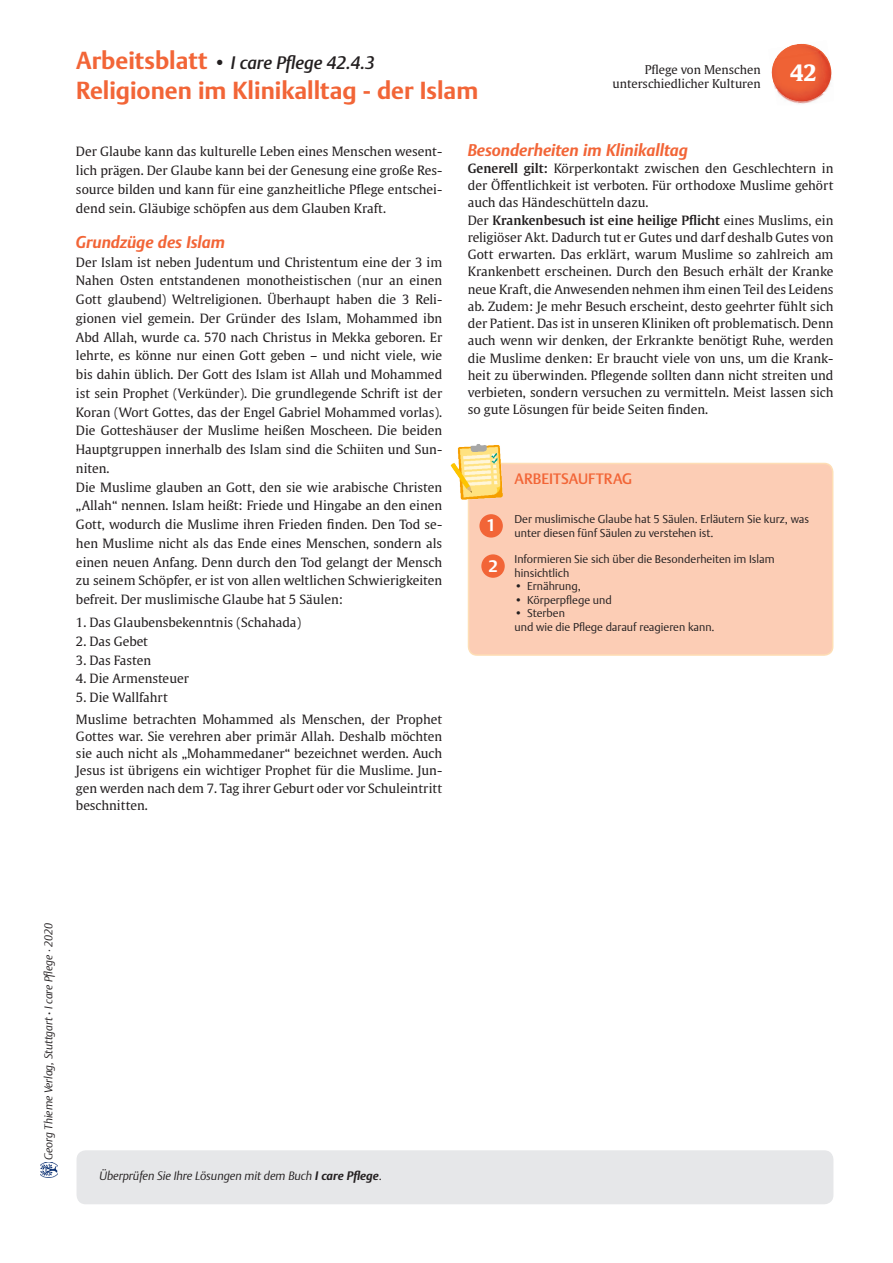
<style>
.page{position:relative;width:893px;height:1263px;background:#fff}
.page>*{position:absolute;margin:0;border:0;box-sizing:border-box;transform-origin:0 0}
.Ü1{font:700 24px "Thieme Argo 2011";color:#f26537}
.t1{font:700 22.5px "Thieme Gulliver 2011";color:#fff}
.Ü1-2{font:italic 500 18px "Thieme Argo 2011";color:#231f20}
.Ü2{font:italic 700 16.5px "Thieme Argo 2011";color:#f26537}
.t2{font:700 16.5px "Thieme Argo 2008";color:#fff}
.ÜberschriftKästen{font:500 15px "Thieme Argo 2011";color:#f26537}
.Grundtext{font:12.75px/18.8px "Thieme Gulliver 2011";color:#231f20;text-align:justify}
.Fließtext{font:12.75px/17.2px "Thieme Gulliver 2011";color:#231f20;text-align:justify}
.Copyright{font:italic 300 12px "Thieme Argo 2011";color:#231f20}
.Kapitel{font:12px "Thieme Gulliver 2011";color:#231f20}
.ÜberschriftKästen-2{font:300 11.25px/13.5px "Thieme Argo 2008";color:#231f20}
.Copyright-2{font:italic 300 11.25px "Thieme Argo 2011";color:#231f20}
.s1{font-weight:700;font-style:normal;font-size:24px;color:#f26537}
.s2{font-weight:600}
.s3{font-weight:500;font-style:normal}
.s4{font-weight:700}
.s5{font-style:normal;font-size:11.25px}
</style>
<div class="page">
<img style="left:789px;top:101px;width:8px;height:3px">
<img style="left:797px;top:101px;width:16px;height:3px">
<img style="left:772px;top:58px;width:54px;height:43px">
<img style="left:776px;top:44px;width:45px;height:14px">
<img style="left:820px;top:51px;width:11px;height:38px">
<img style="left:40px;top:1163px;width:17px;height:15px">
<div style="left:77px;top:1151px;width:756px;height:52px;background:#e6e7e9;border-radius:9px"></div>
<div style="left:77px;top:1150px;width:756px;height:54px;border:2px solid #e6e7e9;border-radius:9px"></div>
<div style="left:468px;top:463px;width:365px;height:192px;background:#fccdb5;border-radius:9px"></div>
<div style="left:468px;top:463px;width:365px;height:193px;border:2px solid #fedeb5;border-radius:9px"></div>
<img style="left:450px;top:444px;width:62px;height:66px">
<div style="left:480px;top:515px;width:22px;height:22px;background:#f26537;border-radius:50%"></div>
<div style="left:479px;top:514px;width:24px;height:24px;border:2px solid #f26537;border-radius:50%"></div>
<div style="left:483px;top:518px;width:16px;height:15px;background:#f26537"></div>
<div style="left:482px;top:555px;width:22px;height:22px;background:#f26537;border-radius:50%"></div>
<div style="left:481px;top:554px;width:24px;height:24px;border:2px solid #f26537;border-radius:50%"></div>
<div style="left:485px;top:559px;width:16px;height:14px;background:#f26537"></div>
<p class="Ü1-2" style="left:76px;top:51px;width:300px"><span class="s1">Arbeitsblatt</span> • I care Pflege 42.4.3</p>
<p class="Ü1" style="left:76px;top:74px;width:404px">Religionen im Klinikalltag - der Islam</p>
<p class="Kapitel" style="left:645px;top:60px;width:117px">Pflege von Menschen</p>
<p class="Kapitel" style="left:613px;top:75px;width:149px">unterschiedlicher Kulturen</p>
<p class="t1" style="left:790px;top:54px;width:28px">42</p>
<p class="Grundtext" style="left:76px;top:142px;width:368px">Der Glaube kann das kulturelle Leben eines Menschen wesent&shy;lich prägen. Der Glaube kann bei der Genesung eine große Res&shy;source bilden und kann für eine ganzheitliche Pflege entschei&shy;dend sein. Gläubige schöpfen aus dem Glauben Kraft.</p>
<p class="Ü2" style="left:76px;top:231px;width:151px">Grundzüge des Islam</p>
<p class="Grundtext" style="left:76px;top:252px;width:368px">Der Islam ist neben Judentum und Christentum eine der 3 im Nahen Osten entstandenen monotheistischen (nur an einen Gott glaubend) Weltreligionen. Überhaupt haben die 3 Reli&shy;gionen viel gemein. Der Gründer des Islam, Mohammed ibn Abd Allah, wurde ca. 570 nach Christus in Mekka geboren. Er lehrte, es könne nur einen Gott geben – und nicht viele, wie bis dahin üblich. Der Gott des Islam ist Allah und Mohammed ist sein Prophet (Verkünder). Die grundlegende Schrift ist der Koran (Wort Gottes, das der Engel Gabriel Mohammed vorlas).<br>Die Gotteshäuser der Muslime heißen Moscheen. Die beiden Hauptgruppen innerhalb des Islam sind die Schiiten und Sun&shy;niten.</p>
<p class="Grundtext" style="left:76px;top:477px;width:368px">Die Muslime glauben an Gott, den sie wie arabische Christen „Allah“ nennen. Islam heißt: Friede und Hingabe an den einen Gott, wodurch die Muslime ihren Frieden finden. Den Tod se&shy;hen Muslime nicht als das Ende eines Menschen, sondern als einen neuen Anfang. Denn durch den Tod gelangt der Mensch zu seinem Schöpfer, er ist von allen weltlichen Schwierigkeiten befreit. Der muslimische Glaube hat 5 Säulen:</p>
<p class="Grundtext" style="left:76px;top:612px;width:227px">1. Das Glaubensbekenntnis (Schahada)</p>
<p class="Grundtext" style="left:76px;top:631px;width:74px">2. Das Gebet</p>
<p class="Grundtext" style="left:76px;top:650px;width:77px">3. Das Fasten</p>
<p class="Grundtext" style="left:76px;top:669px;width:114px">4. Die Armensteuer</p>
<p class="Grundtext" style="left:76px;top:687px;width:93px">5. Die Wallfahrt</p>
<p class="Fließtext" style="left:76px;top:710px;width:368px">Muslime betrachten Mohammed als Menschen, der Prophet Gottes war. Sie verehren aber primär Allah. Deshalb möchten sie auch nicht als „Mohammedaner“ bezeichnet werden. Auch Jesus ist übrigens ein wichtiger Prophet für die Muslime. Jun&shy;gen werden nach dem 7. Tag ihrer Geburt oder vor Schuleintritt beschnitten.</p>
<p class="Ü2" style="left:468px;top:139px;width:222px">Besonderheiten im Klinikalltag</p>
<p class="Fließtext" style="left:468px;top:159px;width:367px"><span class="s2">Generell gilt:</span> Körperkontakt zwischen den Geschlechtern in der Öffentlichkeit ist verboten. Für orthodoxe Muslime gehört auch das Händeschütteln dazu.</p>
<p class="Fließtext" style="left:468px;top:211px;width:367px">Der <span class="s2">Krankenbesuch ist eine heilige Pflicht</span> eines Muslims, ein religiöser Akt. Dadurch tut er Gutes und darf deshalb Gutes von Gott erwarten. Das erklärt, warum Muslime so zahlreich am Krankenbett erscheinen. Durch den Besuch erhält der Kranke neue Kraft, die Anwesenden nehmen ihm einen Teil des Leidens ab. Zudem: Je mehr Besuch erscheint, desto geehrter fühlt sich der Patient. Das ist in unseren Kliniken oft problematisch. Denn auch wenn wir denken, der Erkrankte benötigt Ruhe, werden die Muslime denken: Er braucht viele von uns, um die Krank&shy;heit zu überwinden. Pflegende sollten dann nicht streiten und verbieten, sondern versuchen zu vermitteln. Meist lassen sich so gute Lösungen für beide Seiten finden.</p>
<p class="t2" style="left:487px;top:514px;width:11px">1</p>
<p class="t2" style="left:488px;top:555px;width:11px">2</p>
<p class="ÜberschriftKästen" style="left:514px;top:469px;width:119px">ARBEITSAUFTRAG</p>
<p class="ÜberschriftKästen-2" style="left:514px;top:512px;width:296px">Der muslimische Glaube hat 5 Säulen. Erläutern Sie kurz, was unter diesen fünf Säulen zu verstehen ist.</p>
<p class="ÜberschriftKästen-2" style="left:514px;top:552px;width:262px">Informieren Sie sich über die Besonderheiten im Islam hinsichtlich</p>
<p class="ÜberschriftKästen-2" style="left:514px;top:579px;width:68px">• Ernährung,</p>
<p class="ÜberschriftKästen-2" style="left:514px;top:593px;width:99px">• Körperpflege und</p>
<p class="ÜberschriftKästen-2" style="left:514px;top:606px;width:52px">• Sterben</p>
<p class="ÜberschriftKästen-2" style="left:514px;top:620px;width:202px">und wie die Pflege darauf reagieren kann.</p>
<p class="Copyright-2" style="left:41px;top:1160px;width:239px;rotate:-90deg">Georg Thieme Verlag, Stuttgart <span class="s3">·</span> I care Pflege · 2020</p>
<p class="Copyright" style="left:99px;top:1168px;width:284px">Überprüfen Sie Ihre Lösungen mit dem Buch <span class="s4">I care Pflege</span><span class="s5">.</span></p>
</div>
